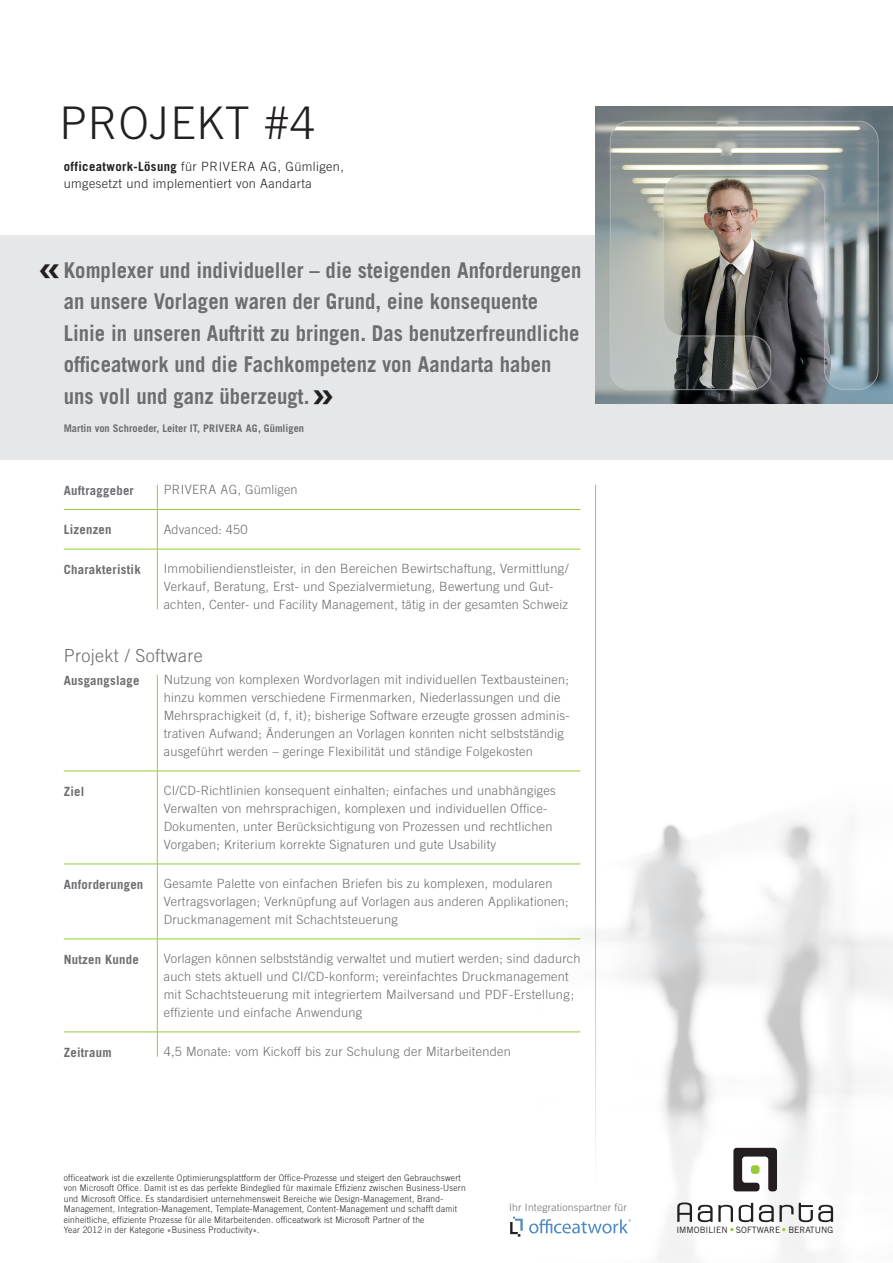
<style>
.page{position:relative;width:893px;height:1263px;background:#fff}
.page>*{position:absolute;margin:0;border:0;box-sizing:border-box;transform-origin:0 0}
.t1{font:300 45px "Trade Gothic LT Std";letter-spacing:.02em;color:#231f20}
.t2{font:700 43.2px "Trade Gothic";color:#231f20}
.t3{font:700 21.75px/31.5px "Trade Gothic";color:#6c6d70;scale:.95 1}
.t4{font:300 18px "Trade Gothic";letter-spacing:.02em;color:#6c6d70}
.t5{font:300 12.75px/18px "Trade Gothic LT Std";letter-spacing:.02em;color:#6c6d70}
.t6{font:700 12.75px "Trade Gothic";letter-spacing:.02em;color:#6c6d70}
.t7{font:300 12.75px/16.5px "Trade Gothic LT Std";letter-spacing:.03em;color:#231f20}
.t8{font:700 10.5px "Trade Gothic";color:#6c6d70}
.t9{font:300 10.35px "Trade Gothic LT Std";letter-spacing:.02em;color:#6c6d70}
.t10{font:300 9px/10.5px "Trade Gothic LT Std";letter-spacing:.03em;color:#231f20;scale:.93 1}
.t11{font:8.7px "Trade Gothic";color:#231f20}
.s1{font-family:"Trade Gothic";font-weight:700}
</style>
<div class="page">
<img style="left:475px;top:686px;width:418px;height:577px">
<div style="left:0;top:235px;width:893px;height:224px;background:#e6e7e9"></div>
<img style="left:595px;top:106px;width:298px;height:298px">
<svg style="left:157px;top:485px;width:1px;height:24px"></svg>
<hr style="left:64px;top:509px;width:93px;height:1px;background:#99ca3b">
<hr style="left:157px;top:509px;width:423px;height:1px;background:#99ca3b">
<hr style="left:157px;top:510px;width:1px;height:39px;background:#99ca3b">
<hr style="left:64px;top:549px;width:93px;height:1px;background:#99ca3b">
<hr style="left:157px;top:549px;width:423px;height:1px;background:#99ca3b">
<hr style="left:157px;top:549px;width:1px;height:60px;background:#99ca3b">
<hr style="left:157px;top:675px;width:1px;height:96px;background:#99ca3b">
<hr style="left:157px;top:771px;width:1px;height:93px;background:#99ca3b">
<hr style="left:157px;top:864px;width:1px;height:75px;background:#99ca3b">
<hr style="left:157px;top:939px;width:1px;height:93px;background:#99ca3b">
<svg style="left:157px;top:1033px;width:1px;height:23px"></svg>
<hr style="left:64px;top:771px;width:93px;height:1px;background:#99ca3b">
<hr style="left:157px;top:771px;width:423px;height:1px;background:#99ca3b">
<hr style="left:64px;top:864px;width:93px;height:1px;background:#99ca3b">
<hr style="left:157px;top:864px;width:423px;height:1px;background:#99ca3b">
<hr style="left:64px;top:939px;width:93px;height:1px;background:#99ca3b">
<hr style="left:157px;top:939px;width:423px;height:1px;background:#99ca3b">
<hr style="left:64px;top:1032px;width:93px;height:1px;background:#99ca3b">
<hr style="left:157px;top:1032px;width:423px;height:1px;background:#99ca3b">
<hr style="left:595px;top:485px;width:1px;height:702px;background:#99ca3b">
<svg style="left:733px;top:1148px;width:44px;height:43px"></svg>
<div style="left:751px;top:1165px;width:9px;height:9px;background:#99ca3b;border-radius:3px"></div>
<svg style="left:677px;top:1202px;width:116px;height:20px"></svg>
<svg style="left:799px;top:1203px;width:34px;height:19px"></svg>
<svg style="left:529px;top:1219px;width:102px;height:14px"></svg>
<svg style="left:510px;top:1216px;width:13px;height:20px"></svg>
<h1 class="t1" style="left:60px;top:96px;width:257px">PROJEKT #4</h1>
<p class="t7" style="left:64px;top:158px;width:282px"><span class="s1">officeatwork-Lösung</span> für PRIVERA AG, Gümligen, umgesetzt und implementiert von Aandarta</p>
<p class="t3" style="left:64px;top:254px;width:547px">Komplexer und individueller – die steigenden Anforderungen an unsere Vorlagen waren der Grund, eine konsequente Linie in unseren Auftritt zu bringen. Das benutzerfreundliche officeatwork und die Fachkompetenz von Aandarta haben uns voll und ganz überzeugt.</p>
<h2 class="t2" style="left:38px;top:241px;width:26px">«</h2>
<h2 class="t2" style="left:311px;top:367px;width:26px">»</h2>
<p class="t8" style="left:64px;top:422px;width:242px">Martin von Schroeder, Leiter IT, PRIVERA AG, Gümligen</p>
<p class="t6" style="left:64px;top:482px;width:72px">Auftraggeber</p>
<p class="t5" style="left:164px;top:480px;width:135px">PRIVERA AG, Gümligen</p>
<p class="t6" style="left:64px;top:522px;width:49px">Lizenzen</p>
<p class="t5" style="left:164px;top:520px;width:85px">Advanced: 450</p>
<p class="t6" style="left:64px;top:561px;width:78px">Charakteristik</p>
<p class="t5" style="left:164px;top:559px;width:406px">Immobiliendienstleister, in den Bereichen Bewirtschaftung, Vermittlung/<br>Verkauf, Beratung, Erst- und Spezialvermietung, Bewertung und Gut&shy;achten, Center- und Facility Management, tätig in der gesamten Schweiz</p>
<h3 class="t4" style="left:64px;top:644px;width:141px">Projekt / Software</h3>
<p class="t6" style="left:64px;top:672px;width:77px">Ausgangslage</p>
<p class="t5" style="left:164px;top:670px;width:407px">Nutzung von komplexen Wordvorlagen mit individuellen Textbausteinen; hinzu kommen verschiedene Firmenmarken, Niederlassungen und die Mehrsprachigkeit (d, f, it); bisherige Software erzeugte grossen adminis&shy;trativen Aufwand; Änderungen an Vorlagen konnten nicht selbstständig ausgeführt werden – geringe Flexibilität und ständige Folgekosten</p>
<p class="t6" style="left:64px;top:783px;width:22px">Ziel</p>
<p class="t5" style="left:164px;top:781px;width:394px">CI/CD-Richtlinien konsequent einhalten; einfaches und unabhängiges Verwalten von mehrsprachigen, komplexen und individuellen Office-Dokumenten, unter Berücksichtigung von Prozessen und rechtlichen Vorgaben; Kriterium korrekte Signaturen und gute Usability</p>
<p class="t6" style="left:64px;top:876px;width:81px">Anforderungen</p>
<p class="t5" style="left:164px;top:874px;width:406px">Gesamte Palette von einfachen Briefen bis zu komplexen, modularen<br>Vertragsvorlagen; Verknüpfung auf Vorlagen aus anderen Applikationen;<br>Druckmanagement mit Schachtsteuerung</p>
<p class="t6" style="left:64px;top:951px;width:77px">Nutzen Kunde</p>
<p class="t5" style="left:164px;top:949px;width:418px">Vorlagen können selbstständig verwaltet und mutiert werden; sind dadurch auch stets aktuell und CI/CD-konform; vereinfachtes Druckmanagement mit Schachtsteuerung mit integriertem Mailversand und PDF-Erstellung; effiziente und einfache Anwendung</p>
<p class="t6" style="left:64px;top:1044px;width:49px">Zeitraum</p>
<p class="t5" style="left:164px;top:1042px;width:349px">4,5 Monate: vom Kickoff bis zur Schulung der Mitarbeitenden</p>
<p class="t10" style="left:64px;top:1172px;width:434px">officeatwork ist die exzellente Optimierungsplattform der Office-Prozesse und steigert den Gebrauchswert von Microsoft Office. Damit ist es das perfekte Bindeglied für maximale Effizienz zwischen Business-Usern und Microsoft Office. Es standardisiert unternehmensweit Bereiche wie Design-Management, Brand-Management, Integration-Management, Template-Management, Content-Management und schafft damit einheitliche, effiziente Prozesse für alle Mitarbeitenden. officeatwork ist Microsoft Partner of the<br>Year 2012 in der Kategorie «Business Productivity».</p>
<p class="t9" style="left:509px;top:1201px;width:119px">Ihr Integrationspartner für</p>
<p class="t11" style="left:676px;top:1224px;width:158px">IMMOBILIEN SOFTWARE BERATUNG</p>
</div>
